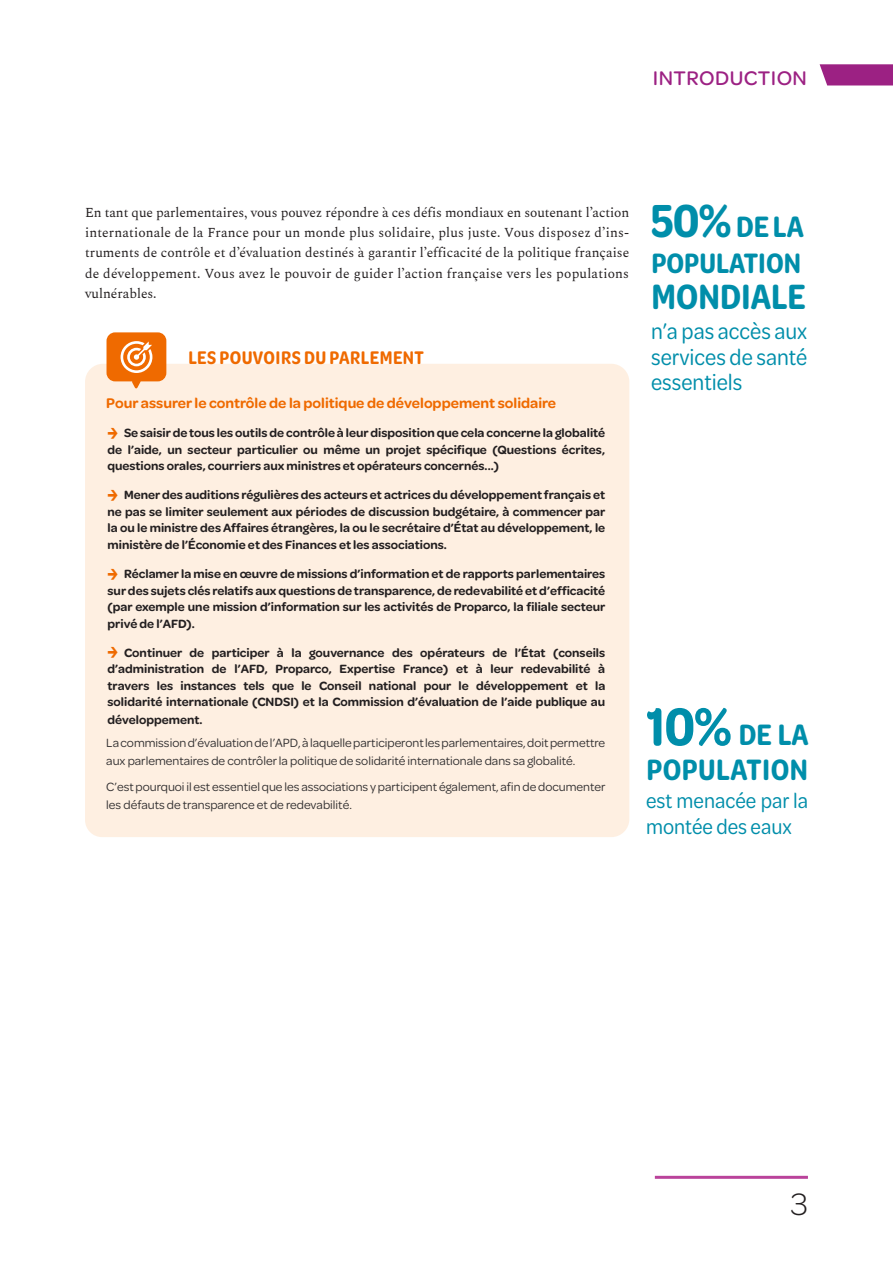
<style>
.page{position:relative;width:893px;height:1263px;background:#fff}
.page>*{position:absolute;margin:0;border:0;box-sizing:border-box;transform-origin:0 0}
.Titre_couverture{font:600 37.5px "Omnes Cond";color:#008eaa}
.t1{font:300 33px "Omnes";color:#231f20}
.Titre_couverture-2{font:600 31.5px/34.5px "Omnes Cond";letter-spacing:.015em;color:#008eaa}
.Titre_couverture-3{font:600 30px "Omnes Cond";color:#008eaa}
.Titre_couverture-4{font:24px/25.5px "Omnes Cond";color:#008eaa;text-align:justify}
.Titre_couverture-5{font:22.5px/25.5px "Omnes Cond";color:#008eaa}
.t2{font:500 21px "Omnes";letter-spacing:.02em;color:#9c2183}
.Titre_encadré{font:600 19.5px "Omnes Cond";letter-spacing:.02em;color:#ef6a00}
.Titre_encadré_2_bdc{font:600 15px "Omnes";color:#ef6a00}
.TXT_Courant{font:13.5px/20.2px "Spectral";letter-spacing:.015em;color:#231f20;text-align:justify}
.t3{font:600 12.75px/16.5px "Omnes";color:#231f20;text-align:justify}
.Texte_encadré{font:12.75px/18px "Omnes";color:#312f30}
.s1{font-size:49.5px}
.s2{font-size:57px}
</style>
<div class="page">
<hr style="left:655px;top:1176px;width:153px;height:3px;background:#ba439b">
<svg style="left:820px;top:64px;width:73px;height:21px;background:#a12e8a"></svg>
<div style="left:85px;top:364px;width:544px;height:473px;background:#feefe1;border-radius:18px"></div>
<svg style="left:107px;top:332px;width:59px;height:57px"></svg>
<h3 class="t2" style="left:653px;top:64px;width:156px">INTRODUCTION</h3>
<p class="TXT_Courant" style="left:85px;top:201px;width:546px">En tant que parlementaires, vous pouvez répondre à ces défis mondiaux en soutenant l’action internationale de la France pour un monde plus solidaire, plus juste. Vous disposez d’ins&shy;truments de contrôle et d’évaluation destinés à garantir l’efficacité de la politique française de développement. Vous avez le pouvoir de guider l’action française vers les populations vulnérables.</p>
<p class="Titre_encadré" style="left:188px;top:344px;width:237px">LES POUVOIRS DU PARLEMENT</p>
<p class="Titre_encadré_2_bdc" style="left:106px;top:392px;width:451px">Pour assurer le contrôle de la politique de développement solidaire</p>
<p class="t3" style="left:108px;top:424px;width:499px;text-indent:16px">Se saisir de tous les outils de contrôle à leur disposition que cela concerne la globalité de l’aide, un secteur particulier ou même un projet spécifique (Questions écrites, questions orales, courriers aux ministres et opérateurs concernés...)</p>
<p class="t3" style="left:108px;top:486px;width:499px;text-indent:16px">Mener des auditions régulières des acteurs et actrices du développement français et ne pas se limiter seulement aux périodes de discussion budgétaire, à commencer par la ou le ministre des Affaires étrangères, la ou le secrétaire d’État au développement, le ministère de l’Économie et des Finances et les associations.</p>
<p class="t3" style="left:108px;top:565px;width:499px;text-indent:16px">Réclamer la mise en œuvre de missions d’information et de rapports parlementaires sur des sujets clés relatifs aux questions de transparence, de redevabilité et d’efficacité (par exemple une mission d’information sur les activités de Proparco, la filiale secteur privé de l’AFD).</p>
<p class="t3" style="left:108px;top:644px;width:499px;text-indent:16px">Continuer de participer à la gouvernance des opérateurs de l’État (conseils d’administration de l’AFD, Proparco, Expertise France) et à leur redevabilité à travers les instances tels que le Conseil national pour le développement et la solidarité internationale (CNDSI) et la Commission d’évaluation de l’aide publique au</p>
<p class="t3" style="left:108px;top:711px;width:97px">développement.</p>
<p class="Texte_encadré" style="left:106px;top:733px;width:500px">La commission d’évaluation de l’APD, à laquelle participeront les parlementaires, doit permettre aux parlementaires de contrôler la politique de solidarité internationale dans sa globalité.</p>
<p class="Texte_encadré" style="left:106px;top:777px;width:501px">C’est pourquoi il est essentiel que les associations y participent également, afin de documenter les défauts de transparence et de redevabilité.</p>
<p class="Titre_couverture-2" style="left:651px;top:208px;width:154px"><span class="s1">50%</span>DE LA</p>
<p class="Titre_couverture-3" style="left:651px;top:243px;width:151px">POPULATION</p>
<p class="Titre_couverture" style="left:651px;top:272px;width:156px">MONDIALE</p>
<p class="Titre_couverture-4" style="left:651px;top:317px;width:158px">n’a pas accès aux services de santé essentiels</p>
<p class="Titre_couverture-2" style="left:646px;top:716px;width:164px"><span class="s2">10%</span> DE LA<br>POPULATION</p>
<p class="Titre_couverture-5" style="left:646px;top:787px;width:164px">est menacée par la montée des eaux</p>
<h2 class="t1" style="left:791px;top:1182px;width:19px">3</h2>
</div>
